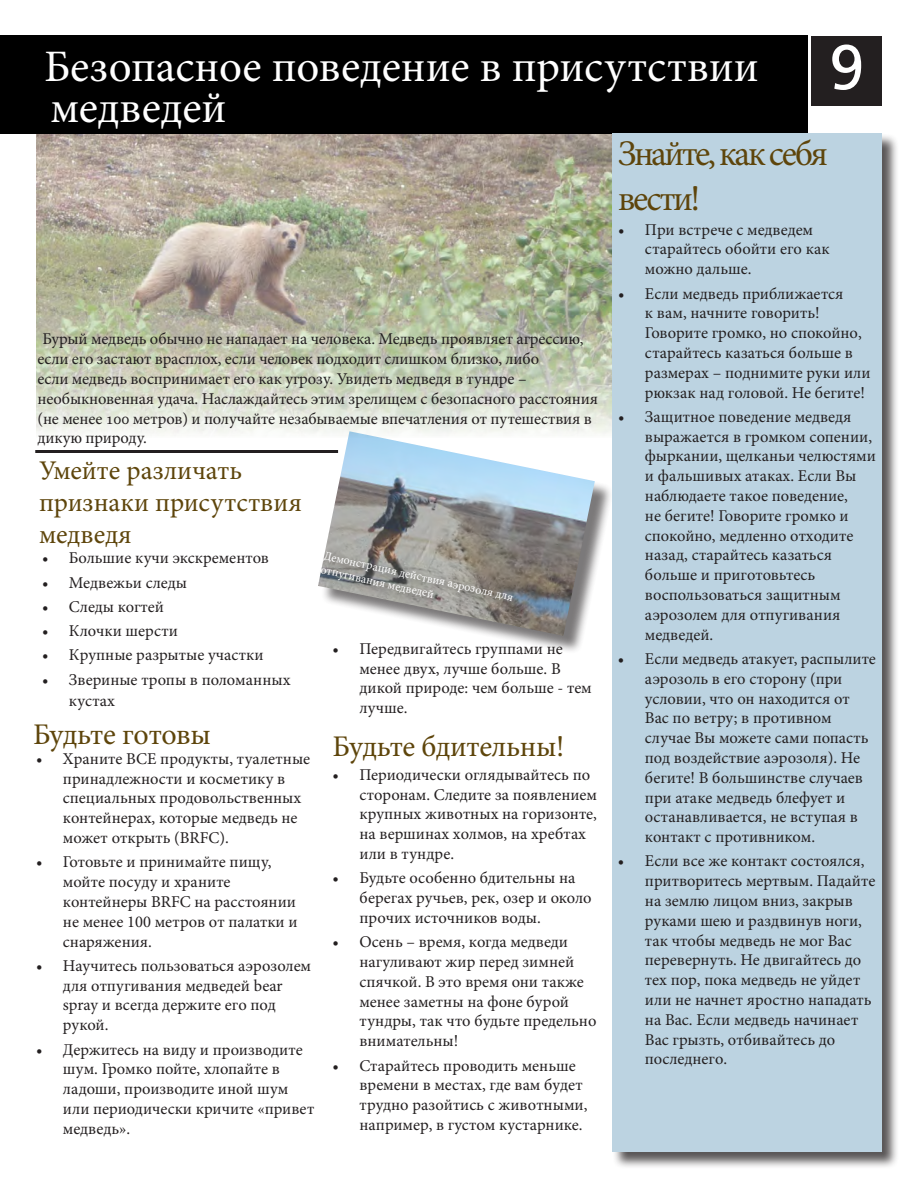
<style>
.page{position:relative;width:918px;height:1188px;background:#fff}
.page>*{position:absolute;margin:0;border:0;box-sizing:border-box;transform-origin:0 0}
.t1{font:45px/40.8px "Minion Pro";color:#fff}
.t2{font:36px/45px "Minion Pro";letter-spacing:-.06em;color:#5e450b}
.t3{font:30px "Minion Pro";letter-spacing:-.015em;color:#5e450b}
.t4{font:27px/32.4px "Minion Pro";color:#5e450b}
.t5{font:16.5px/19.8px "Minion Pro";color:#231f20}
.t6{font:12px/14.1px "Minion Pro";color:#fff}
.s1{font-family:"Frutiger LT Std";font-size:63px}
</style>
<div class="page">
<hr style="left:35px;top:450px;width:303px;height:3px;background:#231f20">
<div style="left:321px;top:434px;width:292px;height:220px;background:#231f20;opacity:.75"></div>
<img style="left:321px;top:437px;width:274px;height:199px">
<img style="left:36px;top:133px;width:576px;height:304px">
<div style="left:0;top:35px;width:807px;height:98px;background:#000"></div>
<div style="left:612px;top:133px;width:287px;height:1036px;background:#231f20;opacity:.75"></div>
<div style="left:612px;top:133px;width:270px;height:1019px;background:#bcd3e1"></div>
<div style="left:812px;top:36px;width:70px;height:70px;background:#231f20"></div>
<div style="left:317px;top:548px;width:208px;height:65px;background:#231f20;opacity:.75"></div>
<h2 class="t1" style="left:44px;top:47px;width:822px">Безопасное поведение в присутствии <span class="s1">9 </span>медведей</h2>
<h3 class="t2" style="left:618px;top:132px;width:197px">Знайте, как себ вести!</h3>
<p class="t5" style="left:618px;top:220px;width:197px">• При встрече с медведем</p>
<p class="t5" style="left:38px;top:329px;width:556px">Бурый медведь обычно не нападает на человека. Медведь про вл ет агрессию, если его застают врасплох, если человек подходит слишком близко, либо<br>если медведь воспринимает его как угрозу. Увидеть медвед в тундре – необыкновенна удача. Наслаждайтесь этим зрелищем с безопасного рассто ни (не менее 100 метров) и получайте незабываемые впечатлени от путешестви в дикую природу.</p>
<h3 class="t4" style="left:39px;top:454px;width:251px">Умейте различать признаки присутстви медвед</h3>
<p class="t5" style="left:645px;top:239px;width:186px">старайтесь обойти его как можно дальше.</p>
<p class="t5" style="left:645px;top:283px;width:227px;text-indent:-27px">• Если медведь приближаетс<br>к вам, начните говорить!<br>Говорите громко, но спокойно, старайтесь казатьс больше в размерах – поднимите руки или рюкзак над головой. Не бегите!</p>
<p class="t5" style="left:645px;top:407px;width:233px;text-indent:-27px">• Защитное поведение медвед выражаетс в громком сопении, фыркании, щелканьи челюст ми и фальшивых атаках. Если Вы наблюдаете такое поведение,<br>не бегите! Говорите громко и спокойно, медленно отходите</p>
<p class="t6" style="left:325px;top:549px;width:189px;rotate:12deg">Демонстраци действи аэрозол дл отпугивани медведей</p>
<p class="t5" style="left:645px;top:545px;width:197px">назад, старайтесь казатьс больше и приготовьтесь воспользоватьс защитным аэрозолем дл отпугивани</p>
<p class="t5" style="left:42px;top:548px;width:228px">• Большие кучи экскрементов</p>
<p class="t5" style="left:42px;top:572px;width:147px">• Медвежьи следы</p>
<p class="t5" style="left:42px;top:597px;width:123px">• Следы когтей</p>
<p class="t5" style="left:42px;top:621px;width:137px">• Клочки шерсти</p>
<p class="t5" style="left:42px;top:645px;width:223px">• Крупные разрытые участки</p>
<p class="t5" style="left:69px;top:669px;width:223px;line-height:21.6px;text-indent:-27px">• Звериные тропы в поломанных кустах</p>
<h3 class="t3" style="left:33px;top:714px;width:179px">Будьте готовы</h3>
<p class="t5" style="left:63px;top:749px;width:249px;text-indent:-27px">• Храните ВСЕ продукты, туалетные принадлежности и косметику в специальных продовольственных контейнерах, которые медведь не может открыть (BRFC).</p>
<p class="t5" style="left:63px;top:852px;width:236px;text-indent:-27px">• Готовьте и принимайте пищу, мойте посуду и храните контейнеры BRFC на рассто нии не менее 100 метров от палатки и снар жени .</p>
<p class="t5" style="left:63px;top:956px;width:250px;text-indent:-27px">• Научитесь пользоватьс аэрозолем дл отпугивани медведей bear spray и всегда держите его под рукой.</p>
<p class="t5" style="left:63px;top:1039px;width:253px;text-indent:-27px">• Держитесь на виду и производите шум. Громко пойте, хлопайте в ладоши, производите иной шум или периодически кричите «привет медведь».</p>
<p class="t5" style="left:645px;top:625px;width:70px">медведей.</p>
<p class="t5" style="left:645px;top:649px;width:232px;text-indent:-27px">• Если медведь атакует, распылите аэрозоль в его сторону (при условии, что он находитс от<br>Вас по ветру; в противном случае Вы можете сами попасть под воздействие аэрозол ). Не бегите! В большинстве случаев при атаке медведь блефует и останавливаетс , не вступа в контакт с противником.</p>
<p class="t5" style="left:645px;top:851px;width:232px;text-indent:-27px">• Если все же контакт состо лс , притворитесь мертвым. Падайте на землю лицом вниз, закрыв руками шею и раздвинув ноги, так чтобы медведь не мог Вас перевернуть. Не двигайтесь до тех пор, пока медведь не уйдет или не начнет ростно нападать на Вас. Если медведь начинает<br>Вас грызть, отбивайтесь до последнего.</p>
<p class="t5" style="left:360px;top:639px;width:234px;text-indent:-27px">• Передвигайтесь группами не менее двух, лучше больше. В дикой природе: чем больше - тем лучше.</p>
<h3 class="t3" style="left:333px;top:726px;width:233px">Будьте бдительны!</h3>
<p class="t5" style="left:360px;top:765px;width:239px;text-indent:-27px">• Периодически огл дывайтесь по сторонам. Следите за по влением крупных животных на горизонте, на вершинах холмов, на хребтах или в тундре.</p>
<p class="t5" style="left:360px;top:868px;width:234px;text-indent:-27px">• Будьте особенно бдительны на берегах ручьев, рек, озер и около прочих источников воды.</p>
<p class="t5" style="left:360px;top:932px;width:238px;text-indent:-27px">• Осень – врем , когда медведи нагуливают жир перед зимней<br>сп чкой. В это врем они также менее заметны на фоне бурой тундры, так что будьте предельно внимательны!</p>
<p class="t5" style="left:360px;top:1055px;width:229px;text-indent:-27px">• Старайтесь проводить меньше времени в местах, где вам будет трудно разойтись с животными, например, в густом кустарнике.</p>
</div>
